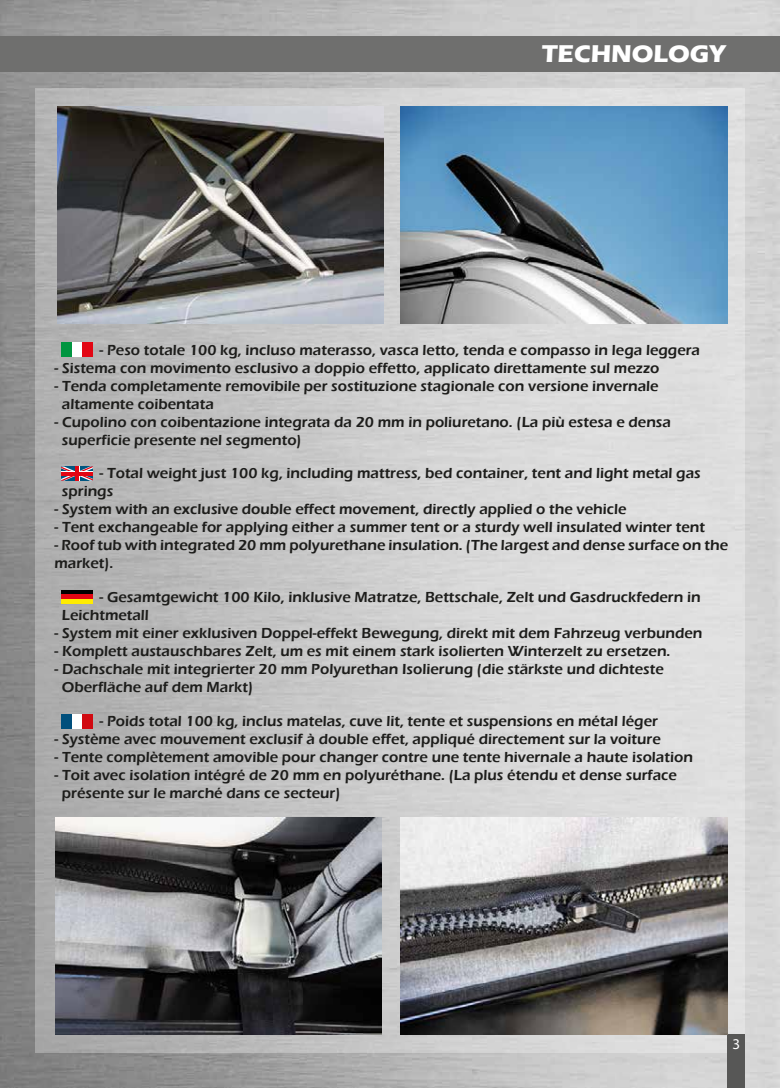
<style>
.page{position:relative;width:780px;height:1088px;background:#fff}
.page>*{position:absolute;margin:0;border:0;box-sizing:border-box;transform-origin:0 0}
.t1{font:700 25px "Eras ITC";color:#fff}
.t2{font:600 15px/18px "Eras ITC";color:#1d1d1b}
.t3{font:15px "Myriad Pro";color:#fff}
</style>
<div class="page">
<img style="left:0;top:0;width:780px;height:1088px">
<div style="left:0;top:36px;width:780px;height:35px;background:#6f6f6e"></div>
<div style="left:35px;top:88px;width:709px;height:964px;background:linear-gradient(to right,#b0b0b0,#e7e7e8)"></div>
<div style="left:726px;top:1034px;width:18px;height:54px;background:#575756"></div>
<img style="left:57px;top:106px;width:326px;height:217px">
<img style="left:401px;top:106px;width:326px;height:217px">
<img style="left:401px;top:818px;width:326px;height:217px">
<img style="left:55px;top:818px;width:326px;height:217px">
<div style="left:61px;top:714px;width:11px;height:14px;background:#004f7c"></div>
<div style="left:72px;top:714px;width:10px;height:14px;background:#fff"></div>
<div style="left:82px;top:714px;width:11px;height:14px;background:#d10a11"></div>
<hr style="left:61px;top:590px;width:32px;height:4px;background:#000">
<div style="left:61px;top:594px;width:32px;height:5px;background:#e20613"></div>
<div style="left:61px;top:599px;width:32px;height:5px;background:#ffec00"></div>
<svg style="left:61px;top:466px;width:32px;height:15px"></svg>
<svg style="left:61px;top:471px;width:32px;height:5px"></svg>
<div style="left:75px;top:466px;width:5px;height:15px;background:#fff"></div>
<hr style="left:61px;top:472px;width:32px;height:3px;background:#e20613">
<hr style="left:75px;top:466px;width:4px;height:15px;background:#e20613">
<div style="left:61px;top:342px;width:11px;height:14px;background:#009540"></div>
<div style="left:72px;top:342px;width:10px;height:14px;background:#fff"></div>
<div style="left:82px;top:342px;width:11px;height:14px;background:#e20613"></div>
<h1 class="t1" style="left:541px;top:39px;width:185px">TECHNOLOGY</h1>
<p class="t2" style="left:99px;top:341px;width:602px">- Peso totale 100 kg, incluso materasso, vasca letto, tenda e compasso in lega leggera</p>
<p class="t2" style="left:54px;top:359px;width:606px">- Sistema con movimento esclusivo a doppio effetto, applicato direttamente sul mezzo</p>
<p class="t2" style="left:62px;top:377px;width:598px;text-indent:-8px">- Tenda completamente removibile per sostituzione stagionale con versione invernale altamente coibentata</p>
<p class="t2" style="left:62px;top:413px;width:610px;text-indent:-8px">- Cupolino con coibentazione integrata da 20 mm in poliuretano. (La più estesa e densa superficie presente nel segmento)</p>
<p class="t2" style="left:62px;top:464px;width:640px;text-indent:38px">- Total weight just 100 kg, including mattress, bed container, tent and light metal gas springs</p>
<p class="t2" style="left:54px;top:500px;width:573px">- System with an exclusive double effect movement, directly applied o the vehicle</p>
<p class="t2" style="left:54px;top:518px;width:652px">- Tent exchangeable for applying either a summer tent or a sturdy well insulated winter tent</p>
<p class="t2" style="left:54px;top:536px;width:675px">- Roof tub with integrated 20 mm polyurethane insulation. (The largest and dense surface on the market).</p>
<p class="t2" style="left:62px;top:588px;width:640px;text-indent:38px">- Gesamtgewicht 100 Kilo, inklusive Matratze, Bettschale, Zelt und Gasdruckfedern in<br>Leichtmetall</p>
<p class="t2" style="left:54px;top:624px;width:649px">- System mit einer exklusiven Doppel-effekt Bewegung, direkt mit dem Fahrzeug verbunden</p>
<p class="t2" style="left:54px;top:642px;width:617px">- Komplett austauschbares Zelt, um es mit einem stark isolierten Winterzelt zu ersetzen.</p>
<p class="t2" style="left:62px;top:660px;width:603px;text-indent:-8px">- Dachschale mit integrierter 20 mm Polyurethan Isolierung (die stärkste und dichteste<br>Oberfläche auf dem Markt)</p>
<p class="t2" style="left:99px;top:712px;width:560px">- Poids total 100 kg, inclus matelas, cuve lit, tente et suspensions en métal léger</p>
<p class="t2" style="left:54px;top:730px;width:607px">- Système avec mouvement exclusif à double effet, appliqué directement sur la voiture</p>
<p class="t2" style="left:54px;top:748px;width:640px">- Tente complètement amovible pour changer contre une tente hivernale a haute isolation</p>
<p class="t2" style="left:62px;top:766px;width:616px;text-indent:-8px">- Toit avec isolation intégré de 20 mm en polyuréthane. (La plus étendu et dense surface présente sur le marché dans ce secteur)</p>
<p class="t3" style="left:732px;top:1034px;width:9px">3</p>
</div>
